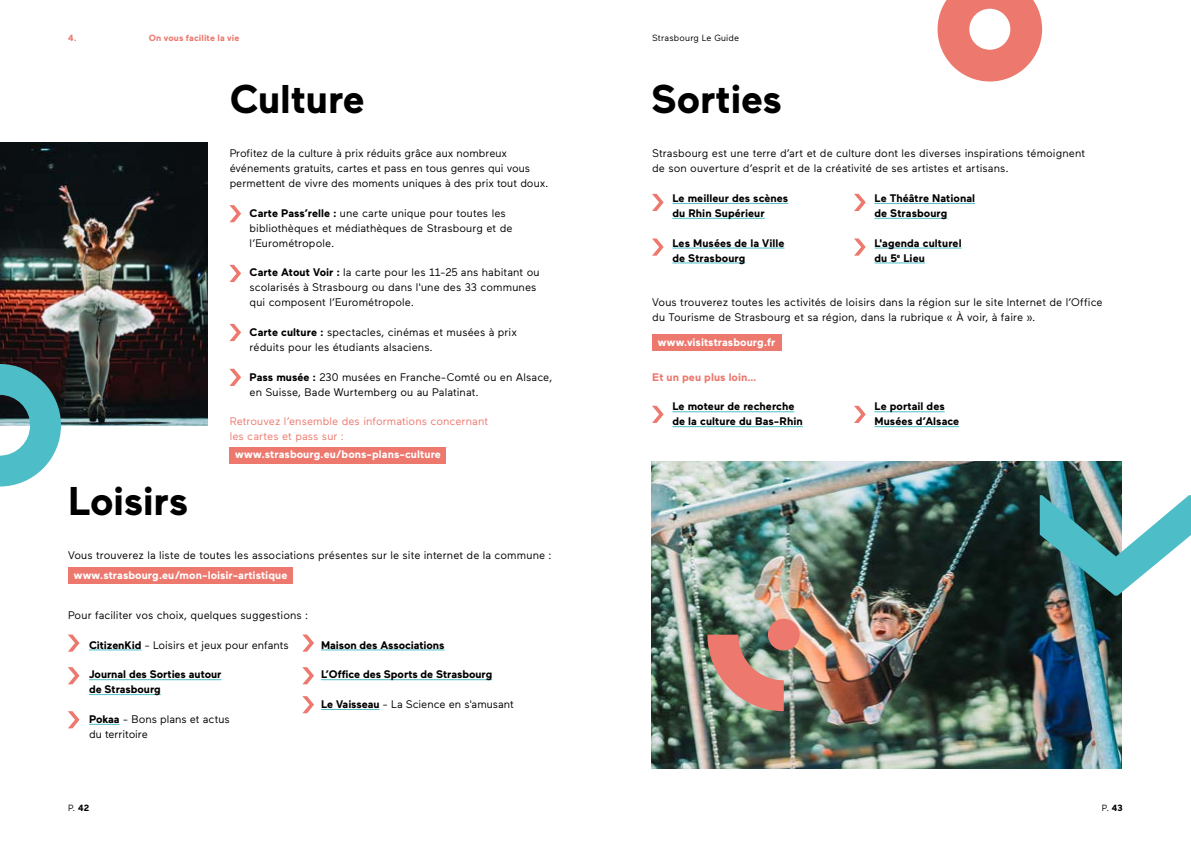
<style>
.page{position:relative;width:1191px;height:842px;background:#fff}
.page>*{position:absolute;margin:0;border:0;box-sizing:border-box;transform-origin:0 0}
.t1{font:700 40px "Maax";letter-spacing:-.01em;color:#000}
.t2{font:11px/14.9px "Maax";letter-spacing:.005em;color:#000}
.t3{font:700 11px/14.9px "Maax";color:#000}
.t4{font:700 11px "Maax";letter-spacing:.005em;color:#fff}
.t5{font:11px/14.9px "Maax";letter-spacing:.005em;color:#ed786e}
.t6{font:700 11px "Maax";letter-spacing:.005em;color:#ed786e}
.t7{font:9px "Maax";letter-spacing:.015em;color:#000}
.t8{font:700 9px "Maax";letter-spacing:.01em;color:#ed786e}
.t9{font:700 6.4px "Maax";color:#000}
.s1{font-weight:700}
</style>
<div class="page">
<img style="left:0;top:142px;width:207px;height:283px">
<img style="left:651px;top:461px;width:471px;height:308px">
<div style="left:652px;top:334px;width:129px;height:17px;background:#ed786e"></div>
<hr style="left:672px;top:203px;width:116px;height:1px;background:#4dbdc7">
<hr style="left:672px;top:218px;width:92px;height:1px;background:#4dbdc7">
<hr style="left:672px;top:248px;width:112px;height:1px;background:#4dbdc7">
<hr style="left:672px;top:263px;width:73px;height:1px;background:#4dbdc7">
<hr style="left:874px;top:203px;width:101px;height:1px;background:#4dbdc7">
<hr style="left:874px;top:218px;width:73px;height:1px;background:#4dbdc7">
<hr style="left:874px;top:248px;width:87px;height:1px;background:#4dbdc7">
<hr style="left:874px;top:263px;width:51px;height:1px;background:#4dbdc7">
<img style="left:1039px;top:495px;width:152px;height:100px">
<div style="left:230px;top:447px;width:216px;height:16px;background:#ed786e"></div>
<img style="left:707px;top:635px;width:76px;height:76px">
<div style="left:768px;top:619px;width:31px;height:31px;background:#ed786e;border-radius:50%"></div>
<svg style="left:230px;top:205px;width:11px;height:17px"></svg>
<svg style="left:652px;top:194px;width:11px;height:17px"></svg>
<svg style="left:652px;top:238px;width:11px;height:18px"></svg>
<svg style="left:854px;top:194px;width:11px;height:17px"></svg>
<svg style="left:854px;top:238px;width:11px;height:18px"></svg>
<hr style="left:672px;top:411px;width:122px;height:1px;background:#4dbdc7">
<hr style="left:672px;top:426px;width:130px;height:1px;background:#4dbdc7">
<hr style="left:874px;top:411px;width:70px;height:1px;background:#4dbdc7">
<hr style="left:874px;top:426px;width:85px;height:1px;background:#4dbdc7">
<svg style="left:652px;top:406px;width:11px;height:17px"></svg>
<svg style="left:854px;top:406px;width:11px;height:17px"></svg>
<svg style="left:230px;top:265px;width:11px;height:17px"></svg>
<svg style="left:230px;top:324px;width:11px;height:17px"></svg>
<svg style="left:230px;top:369px;width:11px;height:17px"></svg>
<svg style="left:937px;top:0;width:105px;height:81px"></svg>
<svg style="left:0;top:364px;width:61px;height:122px"></svg>
<hr style="left:89px;top:649px;width:52px;height:1px;background:#4dbdc7">
<hr style="left:89px;top:679px;width:132px;height:1px;background:#4dbdc7">
<hr style="left:89px;top:694px;width:72px;height:1px;background:#4dbdc7">
<hr style="left:89px;top:724px;width:31px;height:1px;background:#4dbdc7">
<hr style="left:321px;top:649px;width:123px;height:1px;background:#4dbdc7">
<hr style="left:321px;top:679px;width:171px;height:1px;background:#4dbdc7">
<hr style="left:321px;top:709px;width:58px;height:1px;background:#4dbdc7">
<div style="left:68px;top:568px;width:225px;height:16px;background:#ed786e"></div>
<svg style="left:68px;top:634px;width:11px;height:18px"></svg>
<svg style="left:68px;top:667px;width:11px;height:17px"></svg>
<svg style="left:68px;top:711px;width:11px;height:17px"></svg>
<svg style="left:302px;top:634px;width:12px;height:18px"></svg>
<svg style="left:302px;top:667px;width:12px;height:17px"></svg>
<svg style="left:302px;top:696px;width:12px;height:17px"></svg>
<p class="t8" style="left:68px;top:33px;width:10px">4.</p>
<p class="t8" style="left:149px;top:33px;width:92px">On vous facilite la vie</p>
<h1 class="t1" style="left:230px;top:77px;width:137px">Culture</h1>
<p class="t2" style="left:230px;top:146px;width:320px">Profitez de la culture à prix réduits grâce aux nombreux événements gratuits, cartes et pass en tous genres qui vous permettent de vivre des moments uniques à des prix tout doux.</p>
<p class="t2" style="left:249px;top:206px;width:264px"><span class="s1">Carte Pass’relle :</span> une carte unique pour toutes les bibliothèques et médiathèques de Strasbourg et de l’Eurométropole.</p>
<p class="t2" style="left:249px;top:265px;width:292px"><span class="s1">Carte Atout Voir :</span> la carte pour les 11-25 ans habitant ou scolarisés à Strasbourg ou dans l'une des 33 communes qui composent l’Eurométropole.</p>
<p class="t2" style="left:249px;top:325px;width:269px"><span class="s1">Carte culture :</span> spectacles, cinémas et musées à prix réduits pour les étudiants alsaciens.</p>
<p class="t2" style="left:249px;top:369px;width:304px"><span class="s1">Pass musée :</span> 230 musées en Franche-Comté ou en Alsace, en Suisse, Bade Wurtemberg ou au Palatinat.</p>
<p class="t5" style="left:230px;top:414px;width:260px">Retrouvez l’ensemble des informations concernant les cartes et pass sur :</p>
<p class="t4" style="left:235px;top:448px;width:207px">www.strasbourg.eu/bons-plans-culture</p>
<h1 class="t1" style="left:68px;top:479px;width:122px">Loisirs</h1>
<p class="t2" style="left:68px;top:548px;width:485px">Vous trouverez la liste de toutes les associations présentes sur le site internet de la commune :</p>
<p class="t4" style="left:74px;top:569px;width:215px">www.strasbourg.eu/mon-loisir-artistique</p>
<p class="t2" style="left:68px;top:608px;width:242px">Pour faciliter vos choix, quelques suggestions :</p>
<p class="t2" style="left:89px;top:637px;width:201px"><span class="s1">CitizenKid</span> - Loisirs et jeux pour enfants</p>
<p class="t3" style="left:89px;top:667px;width:134px">Journal des Sorties autour de Strasbourg</p>
<p class="t2" style="left:89px;top:712px;width:142px"><span class="s1">Pokaa</span> - Bons plans et actus du territoire</p>
<p class="t3" style="left:321px;top:637px;width:125px">Maison des Associations</p>
<p class="t3" style="left:321px;top:667px;width:173px">L’Office des Sports de Strasbourg</p>
<p class="t2" style="left:321px;top:697px;width:194px"><span class="s1">Le Vaisseau</span> - La Science en s'amusant</p>
<p class="t7" style="left:652px;top:33px;width:89px">Strasbourg Le Guide</p>
<h1 class="t1" style="left:651px;top:77px;width:132px">Sorties</h1>
<p class="t2" style="left:652px;top:146px;width:434px">Strasbourg est une terre d’art et de culture dont les diverses inspirations témoignent de son ouverture d’esprit et de la créativité de ses artistes et artisans.</p>
<p class="t3" style="left:672px;top:191px;width:117px">Le meilleur des scènes du Rhin Supérieur</p>
<p class="t3" style="left:672px;top:235px;width:114px">Les Musées de la Ville de Strasbourg</p>
<p class="t3" style="left:874px;top:191px;width:102px">Le Théâtre National de Strasbourg</p>
<p class="t3" style="left:874px;top:235px;width:89px">L'agenda culturel du 5 Lieu</p>
<p class="t9" style="left:897px;top:252px;width:5px">e</p>
<p class="t2" style="left:652px;top:295px;width:452px">Vous trouverez toutes les activités de loisirs dans la région sur le site Internet de l’Office du Tourisme de Strasbourg et sa région, dans la rubrique « À voir, à faire ».</p>
<p class="t4" style="left:658px;top:336px;width:119px">www.visitstrasbourg.fr</p>
<p class="t6" style="left:652px;top:371px;width:106px">Et un peu plus loin…</p>
<p class="t3" style="left:672px;top:399px;width:132px">Le moteur de recherche de la culture du Bas-Rhin</p>
<p class="t3" style="left:874px;top:399px;width:86px">Le portail des<br>Musées d’Alsace</p>
<p class="t7" style="left:68px;top:803px;width:23px">P. <span class="s1">42</span></p>
<p class="t7" style="left:1101px;top:803px;width:23px">P. <span class="s1">43</span></p>
</div>
